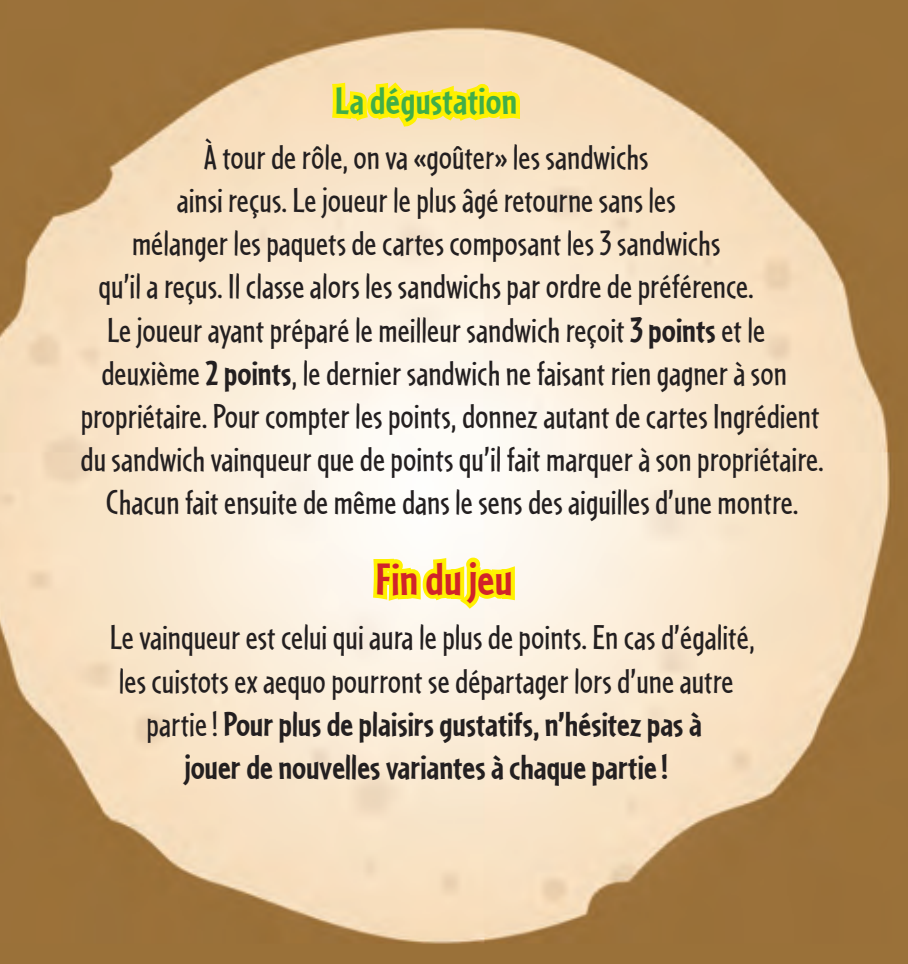
<style>
.page{position:relative;width:908px;height:964px;background:#fff}
.page>*{position:absolute;margin:0;border:0;box-sizing:border-box;transform-origin:0 0}
.titres{font:700 48px "Cafeteria";letter-spacing:.01em;color:#d1232a}
.sous_titre{font:700 40px "Cafeteria";letter-spacing:.01em;color:#40ae49}
.courant{font:36px/43.2px "Cafeteria";color:#231f20;text-align:center}
.s1{font-weight:700}
</style>
<div class="page">
<img style="left:0;top:0;width:907px;height:964px">
<svg style="left:328px;top:67px;width:198px;height:66px;background:#fae671"></svg>
<svg style="left:369px;top:544px;width:149px;height:70px"></svg>
<p class="sous_titre" style="left:335px;top:78px;width:184px">La dégustation</p>
<p class="courant" style="left:204px;top:135px;width:446px">À tour de rôle, on va «goûter» les sandwichs</p>
<p class="courant" style="left:177px;top:178px;width:500px">ainsi reçus. Le joueur le plus âgé retourne sans les</p>
<p class="courant" style="left:132px;top:221px;width:589px">mélanger les paquets de cartes composant les 3 sandwichs</p>
<p class="courant" style="left:98px;top:265px;width:656px">qu’il a reçus. Il classe alors les sandwichs par ordre de préférence.</p>
<p class="courant" style="left:107px;top:308px;width:659px">Le joueur ayant préparé le meilleur sandwich reçoit <span class="s1">3 points</span> et le</p>
<p class="courant" style="left:101px;top:351px;width:686px">deuxième <span class="s1">2 points</span>, le dernier sandwich ne faisant rien gagner à son</p>
<p class="courant" style="left:81px;top:394px;width:740px">propriétaire. Pour compter les points, donnez autant de cartes Ingrédient</p>
<p class="courant" style="left:80px;top:437px;width:744px">du sandwich vainqueur que de points qu’il fait marquer à son propriétaire.</p>
<p class="courant" style="left:106px;top:481px;width:693px">Chacun fait ensuite de même dans le sens des aiguilles d’une montre.</p>
<p class="titres" style="left:375px;top:552px;width:138px">Fin du jeu</p>
<p class="courant" style="left:110px;top:615px;width:646px">Le vainqueur est celui qui aura le plus de points. En cas d’égalité, les cuistots ex aequo pourront se départager lors d’une autre partie! <span class="s1">Pour plus de plaisirs gustatifs, n’hésitez pas à<br>jouer de nouvelles variantes à chaque partie!</span></p>
</div>
